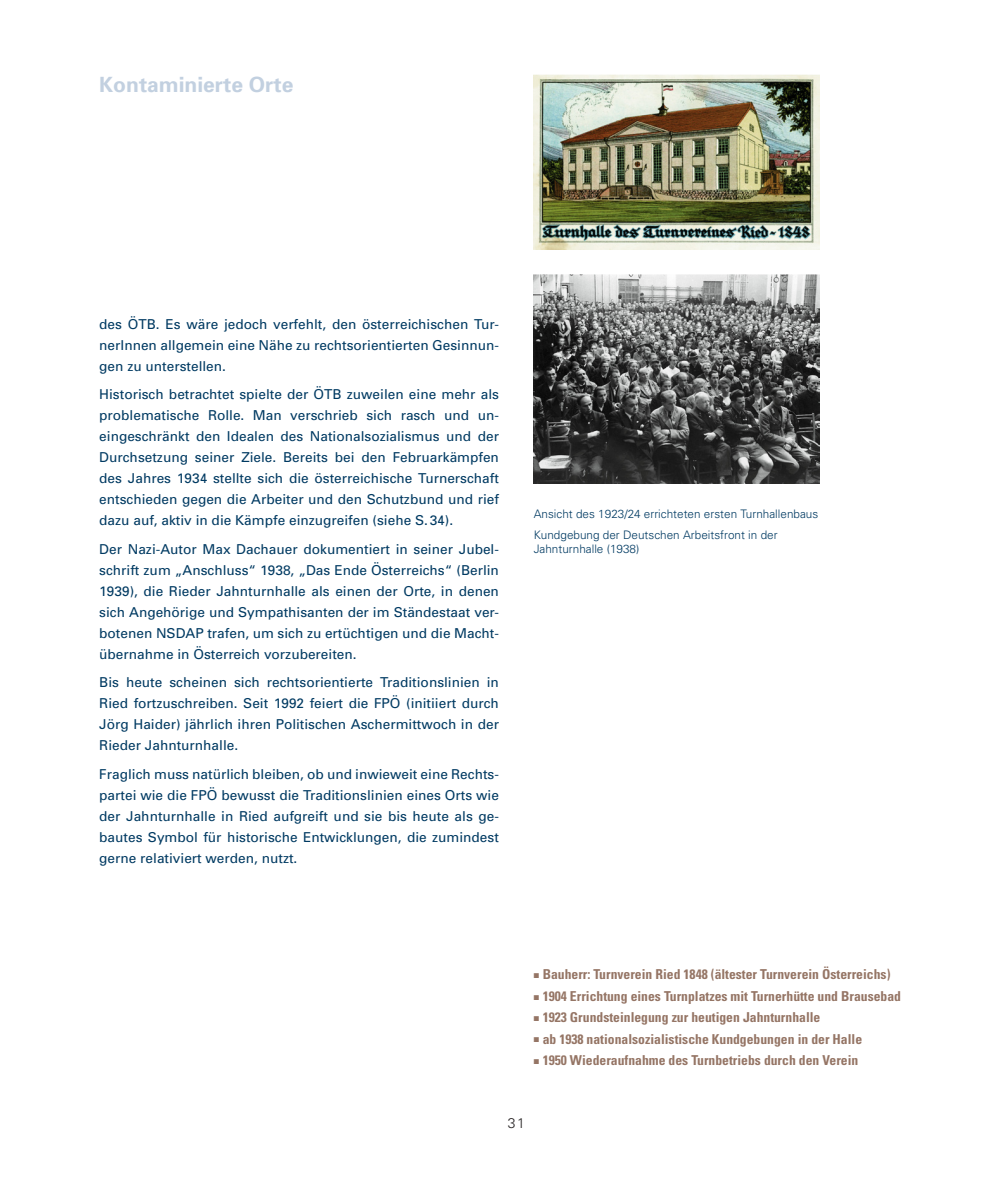
<style>
.page{position:relative;width:993px;height:1191px;background:#fff}
.page>*{position:absolute;margin:0;border:0;box-sizing:border-box;transform-origin:0 0}
.Titel_1{font:700 21px "Univers";color:#c2d0e0}
.t1{font:300 14px "Univers";color:#231f20}
.Fließtext{font:13.65px/21px "Univers";color:#003a62;text-align:justify}
.Daten{font:700 condensed 13.65px "Univers";color:#957565}
.Bildtext{font:300 11.72px/14px "Univers";color:#003a62}
</style>
<div class="page">
<img style="left:533px;top:74px;width:286px;height:176px">
<img style="left:533px;top:274px;width:286px;height:209px">
<p class="Titel_1" style="left:99px;top:71px;width:195px">Kontaminierte Orte</p>
<p class="Fließtext" style="left:99px;top:313px;width:401px">des ÖTB. Es wäre jedoch verfehlt, den österreichischen Tur&shy;nerInnen allgemein eine Nähe zu rechtsorientierten Gesinnun&shy;gen zu unterstellen.</p>
<p class="Fließtext" style="left:99px;top:383px;width:401px">Historisch betrachtet spielte der ÖTB zuweilen eine mehr als problematische Rolle. Man verschrieb sich rasch und un&shy;eingeschränkt den Idealen des Nationalsozialismus und der Durchsetzung seiner Ziele. Bereits bei den Februarkämpfen des Jahres 1934 stellte sich die österreichische Turnerschaft entschieden gegen die Arbeiter und den Schutzbund und rief dazu auf, aktiv in die Kämpfe einzugreifen (siehe S.34).</p>
<p class="Fließtext" style="left:99px;top:538px;width:401px">Der Nazi-Autor Max Dachauer dokumentiert in seiner Jubel&shy;schrift zum „Anschluss“ 1938, „Das Ende Österreichs“ (Berlin 1939), die Rieder Jahnturnhalle als einen der Orte, in denen sich Angehörige und Sympathisanten der im Ständestaat ver&shy;botenen NSDAP trafen, um sich zu ertüchtigen und die Macht&shy;übernahme in Österreich vorzubereiten.</p>
<p class="Fließtext" style="left:99px;top:671px;width:401px">Bis heute scheinen sich rechtsorientierte Traditionslinien in Ried fortzuschreiben. Seit 1992 feiert die FPÖ (initiiert durch Jörg Haider) jährlich ihren Politischen Aschermittwoch in der Rieder Jahnturnhalle.</p>
<p class="Fließtext" style="left:99px;top:763px;width:401px">Fraglich muss natürlich bleiben, ob und inwieweit eine Rechts&shy;partei wie die FPÖ bewusst die Traditionslinien eines Orts wie der Jahnturnhalle in Ried aufgreift und sie bis heute als ge&shy;bautes Symbol für historische Entwicklungen, die zumindest gerne relativiert werden, nutzt.</p>
<p class="Bildtext" style="left:533px;top:506px;width:286px">Ansicht des 1923/24 errichteten ersten Turnhallenbaus</p>
<p class="Bildtext" style="left:533px;top:527px;width:245px">Kundgebung der Deutschen Arbeitsfront in der<br>Jahnturnhalle (1938)</p>
<p class="Daten" style="left:533px;top:966px;width:358px">■ Bauherr: Turnverein Ried 1848 (ältester Turnverein Österreichs)</p>
<p class="Daten" style="left:533px;top:987px;width:369px">■ 1904 Errichtung eines Turnplatzes mit Turnerhütte und Brausebad</p>
<p class="Daten" style="left:533px;top:1009px;width:288px">■ 1923 Grundsteinlegung zur heutigen Jahnturnhalle</p>
<p class="Daten" style="left:533px;top:1030px;width:330px">■ ab 1938 nationalsozialistische Kundgebungen in der Halle</p>
<p class="Daten" style="left:533px;top:1051px;width:326px">■ 1950 Wiederaufnahme des Turnbetriebs durch den Verein</p>
<p class="t1" style="left:507px;top:1114px;width:18px">31</p>
</div>
